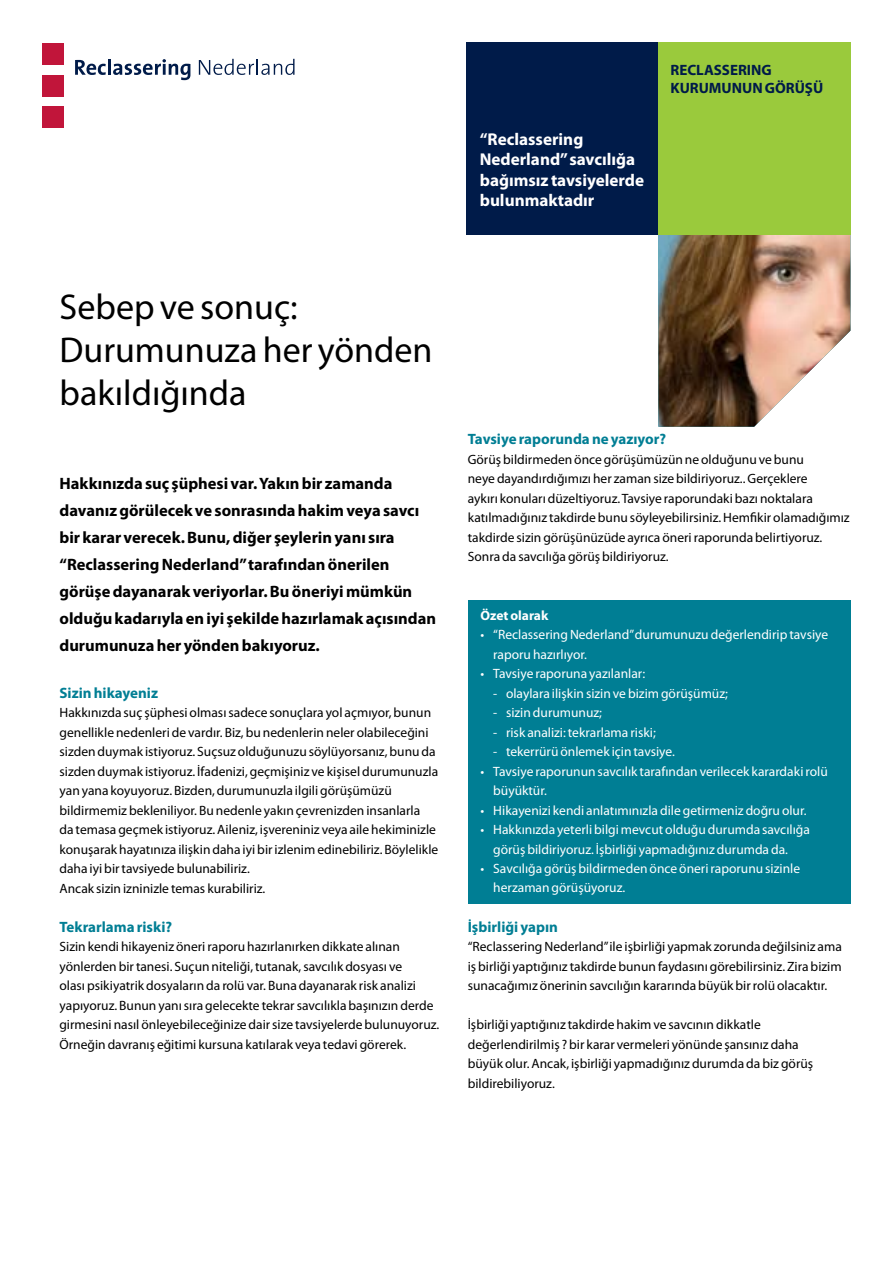
<style>
.page{position:relative;width:893px;height:1263px;background:#fff}
.page>*{position:absolute;margin:0;border:0;box-sizing:border-box;transform-origin:0 0}
.t1{font:36px/43.2px "Myriad Pro";color:#000}
.t2{font:700 17.1px/20.5px "Myriad Pro";color:#fff}
.t3{font:700 16.5px/27px "Myriad Pro";color:#000}
.t4{font:700 15px "Myriad Pro";color:#007e94}
.t5{font:700 15px/18px "Myriad Pro";color:#001b49}
.t6{font:13.5px/19.5px "Myriad Pro";color:#000}
.t7{font:13.5px/19.5px "Myriad Pro";color:#fff}
.t8{font:700 13.5px "Myriad Pro";color:#fff}
</style>
<div class="page">
<div style="left:468px;top:600px;width:382px;height:303px;background:#007e94"></div>
<div style="left:466px;top:43px;width:192px;height:192px;background:#001b49"></div>
<img style="left:658px;top:235px;width:192px;height:192px">
<div style="left:658px;top:43px;width:192px;height:192px;background:#9aca3c"></div>
<svg style="left:75px;top:60px;width:31px;height:15px"></svg>
<hr style="left:108px;top:59px;width:3px;height:16px;background:#001b49">
<svg style="left:199px;top:59px;width:95px;height:16px"></svg>
<svg style="left:113px;top:59px;width:77px;height:21px"></svg>
<div style="left:43px;top:107px;width:21px;height:21px;background:#c1153a"></div>
<div style="left:43px;top:75px;width:21px;height:21px;background:#c1153a"></div>
<div style="left:43px;top:43px;width:21px;height:21px;background:#c1153a"></div>
<p class="t2" style="left:480px;top:128px;width:166px">“Reclassering<br>Nederland” savcılığa bağımsız tavsiyelerde bulunmaktadır</p>
<p class="t5" style="left:670px;top:60px;width:154px">RECLASSERING<br>KURUMUNUN GÖRÜŞÜ</p>
<h1 class="t1" style="left:60px;top:286px;width:374px">Sebep ve sonuç:<br>Durumunuza her yönden bakıldığında</h1>
<p class="t3" style="left:60px;top:469px;width:378px">Hakkınızda suç şüphesi var. Yakın bir zamanda davanız görülecek ve sonrasında hakim veya savcı bir karar verecek. Bunu, diğer şeylerin yanı sıra “Reclassering Nederland” tarafından önerilen görüşe dayanarak veriyorlar. Bu öneriyi mümkün olduğu kadarıyla en iyi şekilde hazırlamak açısından durumunuza her yönden bakıyoruz.</p>
<p class="t4" style="left:60px;top:683px;width:100px">Sizin hikayeniz</p>
<p class="t6" style="left:60px;top:703px;width:380px">Hakkınızda suç şüphesi olması sadece sonuçlara yol açmıyor, bunun genellikle nedenleri de vardır. Biz, bu nedenlerin neler olabileceğini sizden duymak istiyoruz. Suçsuz olduğunuzu söylüyorsanız, bunu da sizden duymak istiyoruz. İfadenizi, geçmişiniz ve kişisel durumunuzla yan yana koyuyoruz. Bizden, durumunuzla ilgili görüşümüzü bildirmemiz bekleniliyor. Bu nedenle yakın çevrenizden insanlarla<br>da temasa geçmek istiyoruz. Aileniz, işvereniniz veya aile hekiminizle konuşarak hayatınıza ilişkin daha iyi bir izlenim edinebiliriz. Böylelikle daha iyi bir tavsiyede bulunabiliriz.<br>Ancak sizin izninizle temas kurabiliriz.</p>
<p class="t4" style="left:60px;top:917px;width:114px">Tekrarlama riski?</p>
<p class="t6" style="left:60px;top:937px;width:381px">Sizin kendi hikayeniz öneri raporu hazırlanırken dikkate alınan yönlerden bir tanesi. Suçun niteliği, tutanak, savcılık dosyası ve<br>olası psikiyatrik dosyaların da rolü var. Buna dayanarak risk analizi yapıyoruz. Bunun yanı sıra gelecekte tekrar savcılıkla başınızın derde girmesini nasıl önleyebileceğinize dair size tavsiyelerde bulunuyoruz.<br>Örneğin davranış eğitimi kursuna katılarak veya tedavi görerek.</p>
<p class="t4" style="left:468px;top:429px;width:200px">Tavsiye raporunda ne yazıyor?</p>
<p class="t6" style="left:468px;top:449px;width:383px">Görüş bildirmeden önce görüşümüzün ne olduğunu ve bunu<br>neye dayandırdığımızı her zaman size bildiriyoruz.. Gerçeklere<br>aykırı konuları düzeltiyoruz. Tavsiye raporundaki bazı noktalara katılmadığınız takdirde bunu söyleyebilirsiniz. Hemfikir olamadığımız takdirde sizin görüşünüzüde ayrıca öneri raporunda belirtiyoruz.<br>Sonra da savcılığa görüş bildiriyoruz.</p>
<p class="t8" style="left:480px;top:606px;width:69px">Özet olarak</p>
<p class="t7" style="left:493px;top:625px;width:336px;text-indent:-13px">• “Reclassering Nederland” durumunuzu değerlendirip tavsiye raporu hazırlıyor.</p>
<p class="t7" style="left:480px;top:664px;width:166px">• Tavsiye raporuna yazılanlar:</p>
<p class="t7" style="left:493px;top:683px;width:236px">- olaylara ilişkin sizin ve bizim görüşümüz;</p>
<p class="t7" style="left:493px;top:703px;width:110px">- sizin durumunuz;</p>
<p class="t7" style="left:493px;top:722px;width:164px">- risk analizi: tekrarlama riski;</p>
<p class="t7" style="left:493px;top:742px;width:183px">- tekerrürü önlemek için tavsiye.</p>
<p class="t7" style="left:493px;top:761px;width:336px;text-indent:-13px">• Tavsiye raporunun savcılık tarafından verilecek karardaki rolü büyüktür.</p>
<p class="t7" style="left:480px;top:800px;width:328px">• Hikayenizi kendi anlatımınızla dile getirmeniz doğru olur.</p>
<p class="t7" style="left:493px;top:820px;width:318px;text-indent:-13px">• Hakkınızda yeterli bilgi mevcut olduğu durumda savcılığa görüş bildiriyoruz. İşbirliği yapmadığınız durumda da.</p>
<p class="t7" style="left:493px;top:859px;width:308px;text-indent:-13px">• Savcılığa görüş bildirmeden önce öneri raporunu sizinle herzaman görüşüyoruz.</p>
<p class="t4" style="left:468px;top:917px;width:92px">İşbirliği yapın</p>
<p class="t6" style="left:468px;top:937px;width:376px;text-align:justify">“Reclassering Nederland” ile işbirliği yapmak zorunda değilsiniz ama iş birliği yaptığınız takdirde bunun faydasını görebilirsiniz. Zira bizim sunacağımız önerinin savcılığın kararında büyük bir rolü olacaktır.</p>
<p class="t6" style="left:468px;top:1015px;width:347px">İşbirliği yaptığınız takdirde hakim ve savcının dikkatle değerlendirilmiş ? bir karar vermeleri yönünde şansınız daha büyük olur. Ancak, işbirliği yapmadığınız durumda da biz görüş bildirebiliyoruz.</p>
</div>
